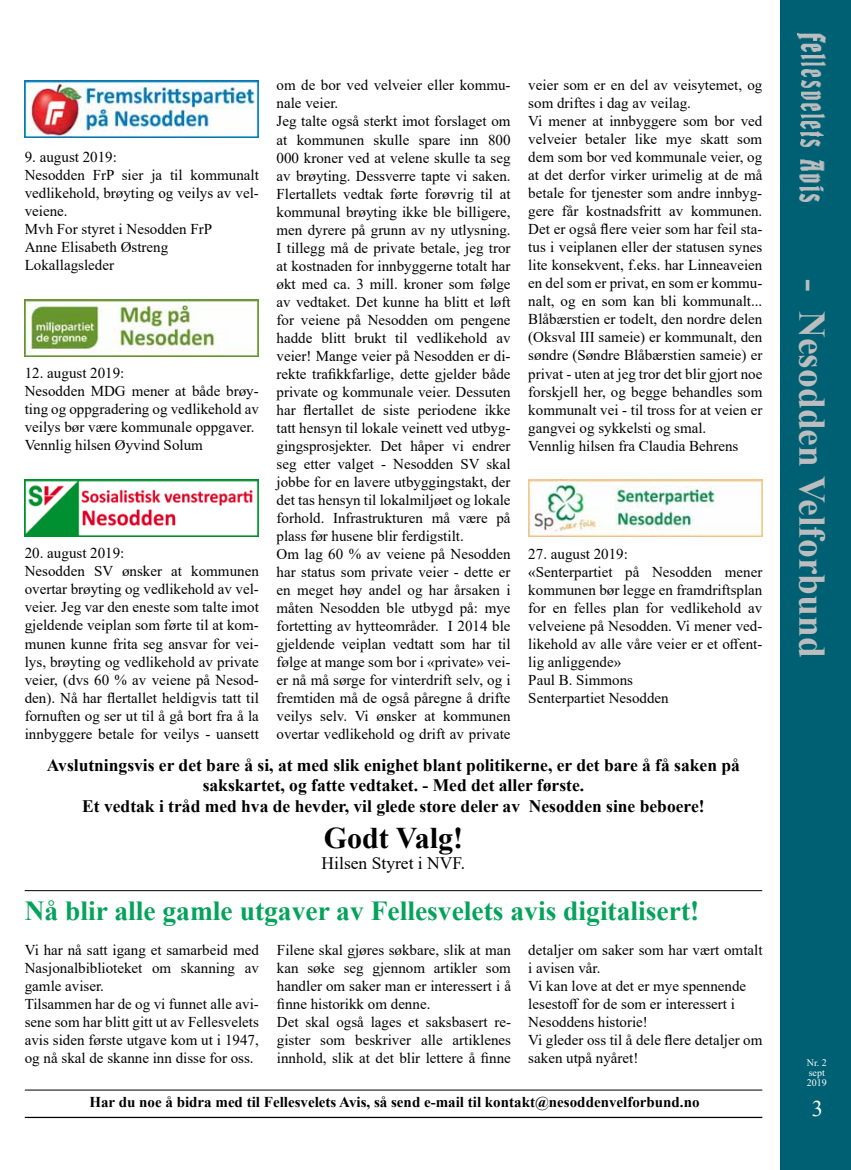
<style>
.page{position:relative;width:851px;height:1170px;background:#fff}
.page>*{position:absolute;margin:0;border:0;box-sizing:border-box;transform-origin:0 0}
.t1{font:700 37.5px "Times New Roman";color:#bcbdbe}
.t2{font:700 30px "Times New Roman";color:#000}
.t3{font:700 27.5px "Times New Roman";color:#05a25b}
.t4{font:22.5px "Times New Roman";color:#fff}
.t5{font:700 17.5px/20px "Times New Roman";color:#000;text-align:center}
.t6{font:17.5px "Times New Roman";color:#000}
.t7{font:15px/18px "Times New Roman";color:#000}
.t8{font:700 15px "Times New Roman";color:#000}
.t9{font:10px/10px "Times New Roman";color:#fff}
</style>
<div class="page">
<hr style="left:25px;top:1116px;width:737px;height:1px;background:#000">
<div style="left:780px;top:0;width:70px;height:1169px;background:#006073"></div>
<img style="left:797px;top:34px;width:28px;height:167px">
<hr style="left:25px;top:1089px;width:737px;height:1px;background:#000">
<img style="left:25px;top:299px;width:234px;height:57px">
<img style="left:25px;top:80px;width:234px;height:57px">
<img style="left:25px;top:480px;width:234px;height:57px">
<img style="left:528px;top:480px;width:234px;height:57px">
<hr style="left:25px;top:890px;width:737px;height:1px;background:#000">
<p class="t7" style="left:25px;top:148px;width:235px">9. august 2019:<br>Nesodden FrP sier ja til kommunalt vedlikehold, brøyting og veilys av vel&shy;veiene.<br>Mvh For styret i Nesodden FrP<br>Anne Elisabeth Østreng<br>Lokallagsleder</p>
<p class="t7" style="left:25px;top:364px;width:235px">12. august 2019:<br>Nesodden MDG mener at både brøy&shy;ting og oppgradering og vedlikehold av veilys bør være kommunale oppgaver.<br>Vennlig hilsen Øyvind Solum</p>
<p class="t7" style="left:25px;top:544px;width:235px">20. august 2019:<br>Nesodden SV ønsker at kommunen overtar brøyting og vedlikehold av vel&shy;veier. Jeg var den eneste som talte imot gjeldende veiplan som førte til at kom&shy;munen kunne frita seg ansvar for vei&shy;lys, brøyting og vedlikehold av private veier, (dvs 60 % av veiene på Nesod&shy;den). Nå har flertallet heldigvis tatt til fornuften og ser ut til å gå bort fra å la innbyggere betale for veilys - uansett</p>
<p class="t7" style="left:276px;top:76px;width:235px">om de bor ved velveier eller kommu&shy;nale veier.<br>Jeg talte også sterkt imot forslaget om at kommunen skulle spare inn 800<br>000 kroner ved at velene skulle ta seg av brøyting. Dessverre tapte vi saken.<br>Flertallets vedtak førte forøvrig til at kommunal brøyting ikke ble billigere, men dyrere på grunn av ny utlysning.<br>I tillegg må de private betale, jeg tror at kostnaden for innbyggerne totalt har økt med ca. 3 mill. kroner som følge av vedtaket. Det kunne ha blitt et løft for veiene på Nesodden om pengene hadde blitt brukt til vedlikehold av veier! Mange veier på Nesodden er di&shy;rekte trafikkfarlige, dette gjelder både private og kommunale veier. Dessuten har flertallet de siste periodene ikke tatt hensyn til lokale veinett ved utbyg&shy;gingsprosjekter. Det håper vi endrer seg etter valget - Nesodden SV skal jobbe for en lavere utbyggingstakt, der det tas hensyn til lokalmiljøet og lokale forhold. Infrastrukturen må være på plass før husene blir ferdigstilt.<br>Om lag 60 % av veiene på Nesodden har status som private veier - dette er en meget høy andel og har årsaken i måten Nesodden ble utbygd på: mye fortetting av hytteområder. I 2014 ble gjeldende veiplan vedtatt som har til følge at mange som bor i «private» vei&shy;er nå må sørge for vinterdrift selv, og i fremtiden må de også påregne å drifte veilys selv. Vi ønsker at kommunen overtar vedlikehold og drift av private</p>
<p class="t7" style="left:528px;top:76px;width:235px">veier som er en del av veisytemet, og som driftes i dag av veilag.<br>Vi mener at innbyggere som bor ved velveier betaler like mye skatt som dem som bor ved kommunale veier, og at det derfor virker urimelig at de må betale for tjenester som andre innbyg&shy;gere får kostnadsfritt av kommunen.<br>Det er også flere veier som har feil sta&shy;tus i veiplanen eller der statusen synes lite konsekvent, f.eks. har Linneaveien en del som er privat, en som er kommu&shy;nalt, og en som kan bli kommunalt...<br>Blåbærstien er todelt, den nordre delen (Oksval III sameie) er kommunalt, den søndre (Søndre Blåbærstien sameie) er privat - uten at jeg tror det blir gjort noe forskjell her, og begge behandles som kommunalt vei - til tross for at veien er gangvei og sykkelsti og smal.<br>Vennlig hilsen fra Claudia Behrens</p>
<p class="t7" style="left:528px;top:544px;width:235px">27. august 2019:<br>«Senterpartiet på Nesodden mener kommunen bør legge en framdriftsplan for en felles plan for vedlikehold av velveiene på Nesodden. Vi mener ved&shy;likehold av alle våre veier er et offent&shy;lig anliggende»<br>Paul B. Simmons<br>Senterpartiet Nesodden</p>
<p class="t5" style="left:47px;top:755px;width:694px">Avslutningsvis er det bare å si, at med slik enighet blant politikerne, er det bare å få saken på sakskartet, og fatte vedtaket. - Med det aller første.<br>Et vedtak i tråd med hva de hevder, vil glede store deler av Nesodden sine beboere!</p>
<h2 class="t2" style="left:324px;top:815px;width:141px">Godt Valg!</h2>
<p class="t6" style="left:321px;top:850px;width:145px">Hilsen Styret i NVF.</p>
<h3 class="t3" style="left:25px;top:891px;width:676px">Nå blir alle gamle utgaver av Fellesvelets avis digitalisert!</h3>
<p class="t7" style="left:277px;top:940px;width:235px">Filene skal gjøres søkbare, slik at man kan søke seg gjennom artikler som handler om saker man er interessert i å finne historikk om denne.<br>Det skal også lages et saksbasert re&shy;gister som beskriver alle artiklenes innhold, slik at det blir lettere å finne</p>
<p class="t7" style="left:528px;top:940px;width:236px">detaljer om saker som har vært omtalt i avisen vår.<br>Vi kan love at det er mye spennende lesestoff for de som er interessert i<br>Nesoddens historie!<br>Vi gleder oss til å dele flere detaljer om saken utpå nyåret!</p>
<p class="t7" style="left:25px;top:940px;width:235px">Vi har nå satt igang et samarbeid med Nasjonalbiblioteket om skanning av gamle aviser.<br>Tilsammen har de og vi funnet alle avi&shy;sene som har blitt gitt ut av Fellesvelets avis siden første utgave kom ut i 1947, og nå skal de skanne inn disse for oss.</p>
<p class="t8" style="left:89px;top:1090px;width:611px">Har du noe å bidra med til Fellesvelets Avis, så send e-mail til kontakt@nesoddenvelforbund.no</p>
<h1 class="t1" style="left:838px;top:279px;width:380px;rotate:90deg">- Nesodden Velforbund</h1>
<p class="t9" style="left:806px;top:1057px;width:21px">Nr. 2 sept<br>2019</p>
<h3 class="t4" style="left:811px;top:1092px;width:13px">3</h3>
</div>
